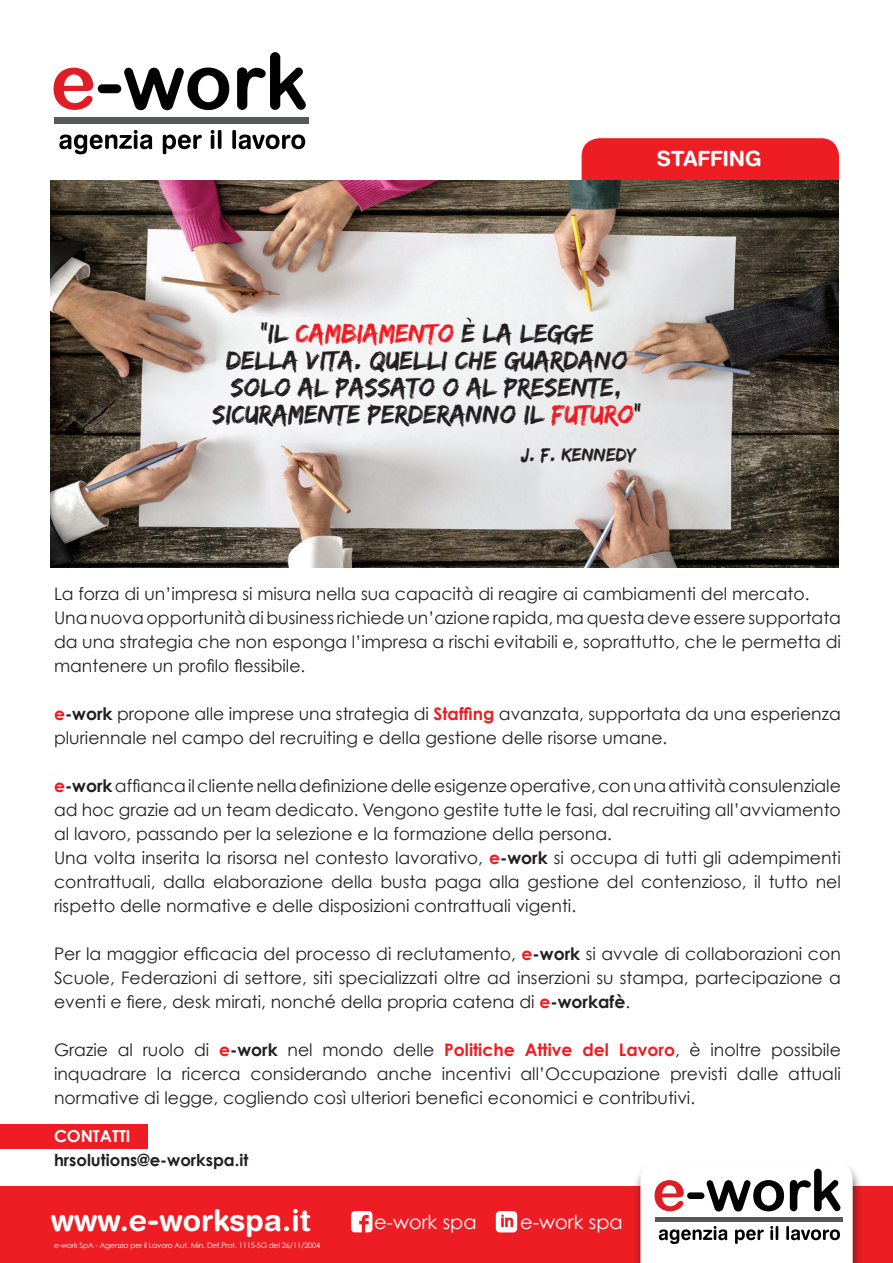
<style>
.page{position:relative;width:893px;height:1263px;background:#fff}
.page>*{position:absolute;margin:0;border:0;box-sizing:border-box;transform-origin:0 0}
.t1{font:700 30px "Helvetica Rounded";color:#fff}
.t2{font:27px "Edo SZ";color:#231f20}
.t3{font:700 21px "Helvetica Rounded";letter-spacing:-.02em;color:#fff}
.t4{font:19.5px "Edo SZ";color:#231f20}
.t5{font:19.35px "Century Gothic";color:#fff}
.t6{font:17.25px/24px "Century Gothic";color:#231f20;text-align:justify}
.t7{font:700 16.5px "Century Gothic";color:#231f20}
.t8{font:700 16.5px "Century Gothic";color:#fff}
.t9{font:7.5px "Century Gothic";letter-spacing:-.02em;color:#fff}
.s1{color:#ee1d23}
.s2{font-weight:700;color:#ee1d23}
.s3{font-weight:700}
</style>
<div class="page">
<div style="left:582px;top:138px;width:257px;height:43px;background:#ee1d23"></div>
<img style="left:51px;top:181px;width:788px;height:387px">
<div style="left:0;top:1186px;width:893px;height:77px;background:#ee1d23"></div>
<div style="left:632px;top:1160px;width:231px;height:103px;background:#231f20;opacity:.7"></div>
<svg style="left:640px;top:1161px;width:213px;height:102px"></svg>
<svg style="left:351px;top:1211px;width:21px;height:21px"></svg>
<svg style="left:496px;top:1211px;width:21px;height:21px"></svg>
<div style="left:0;top:1125px;width:148px;height:24px;background:#ee1d23"></div>
<svg style="left:59px;top:130px;width:93px;height:24px"></svg>
<svg style="left:163px;top:135px;width:39px;height:19px"></svg>
<svg style="left:211px;top:130px;width:10px;height:19px"></svg>
<svg style="left:232px;top:130px;width:73px;height:19px"></svg>
<div style="left:54px;top:117px;width:255px;height:6px;background:#57585a"></div>
<svg style="left:53px;top:52px;width:253px;height:58px"></svg>
<p class="t3" style="left:657px;top:146px;width:106px">STAFFING</p>
<p class="t2" style="left:260px;top:317px;width:335px">“IL <span class="s1">CAMBIAMENTO</span> è LA LEGGE</p>
<p class="t2" style="left:226px;top:344px;width:403px">DELLA VITA. QUELLI CHE GUARDANO</p>
<p class="t2" style="left:231px;top:371px;width:393px">SOLO AL PASSATO O AL PRESENTE,</p>
<p class="t2" style="left:212px;top:398px;width:431px">SICURAMENTE PERDERANNO IL <span class="s1">FUTURO</span>”</p>
<p class="t4" style="left:520px;top:443px;width:117px">J. F. KENNEDY</p>
<p class="t6" style="left:54px;top:581px;width:757px">La forza di un’impresa si misura nella sua capacità di reagire ai cambiamenti del mercato.</p>
<p class="t6" style="left:54px;top:605px;width:788px">Una nuova opportunità di business richiede un’azione rapida, ma questa deve essere supportata da una strategia che non esponga l’impresa a rischi evitabili e, soprattutto, che le permetta di mantenere un profilo flessibile.</p>
<p class="t6" style="left:54px;top:701px;width:788px"><span class="s2">e</span><span class="s3">-work</span> propone alle imprese una strategia di <span class="s2">Staffing</span> avanzata, supportata da una esperienza pluriennale nel campo del recruiting e della gestione delle risorse umane.</p>
<p class="t6" style="left:54px;top:773px;width:788px"><span class="s2">e</span><span class="s3">-work</span> affianca il cliente nella definizione delle esigenze operative, con una attività consulenziale ad hoc grazie ad un team dedicato. Vengono gestite tutte le fasi, dal recruiting all’avviamento al lavoro, passando per la selezione e la formazione della persona.</p>
<p class="t6" style="left:54px;top:845px;width:788px">Una volta inserita la risorsa nel contesto lavorativo, <span class="s2">e</span><span class="s3">-work</span> si occupa di tutti gli adempimenti contrattuali, dalla elaborazione della busta paga alla gestione del contenzioso, il tutto nel rispetto delle normative e delle disposizioni contrattuali vigenti.</p>
<p class="t6" style="left:54px;top:941px;width:788px">Per la maggior efficacia del processo di reclutamento, <span class="s2">e</span><span class="s3">-work</span> si avvale di collaborazioni con Scuole, Federazioni di settore, siti specializzati oltre ad inserzioni su stampa, partecipazione a eventi e fiere, desk mirati, nonché della propria catena di <span class="s2">e</span><span class="s3">-workafè</span>.</p>
<p class="t6" style="left:54px;top:1037px;width:788px">Grazie al ruolo di <span class="s2">e</span><span class="s3">-work</span> nel mondo delle <span class="s2">Politiche Attive del Lavoro</span>, è inoltre possibile inquadrare la ricerca considerando anche incentivi all’Occupazione previsti dalle attuali normative di legge, cogliendo così ulteriori benefici economici e contributivi.</p>
<p class="t8" style="left:54px;top:1126px;width:78px">CONTATTI</p>
<p class="t7" style="left:54px;top:1150px;width:196px">hrsolutions@e-workspa.it</p>
<p class="t1" style="left:51px;top:1202px;width:262px">www.e-workspa.it</p>
<p class="t5" style="left:374px;top:1210px;width:104px">e-work spa</p>
<p class="t5" style="left:520px;top:1210px;width:104px">e-work spa</p>
<p class="t9" style="left:54px;top:1241px;width:268px">e-work SpA - Agenzia per il Lavoro Aut. Min. Def.Prot. 1115-SG del 26/11/2004</p>
</div>
